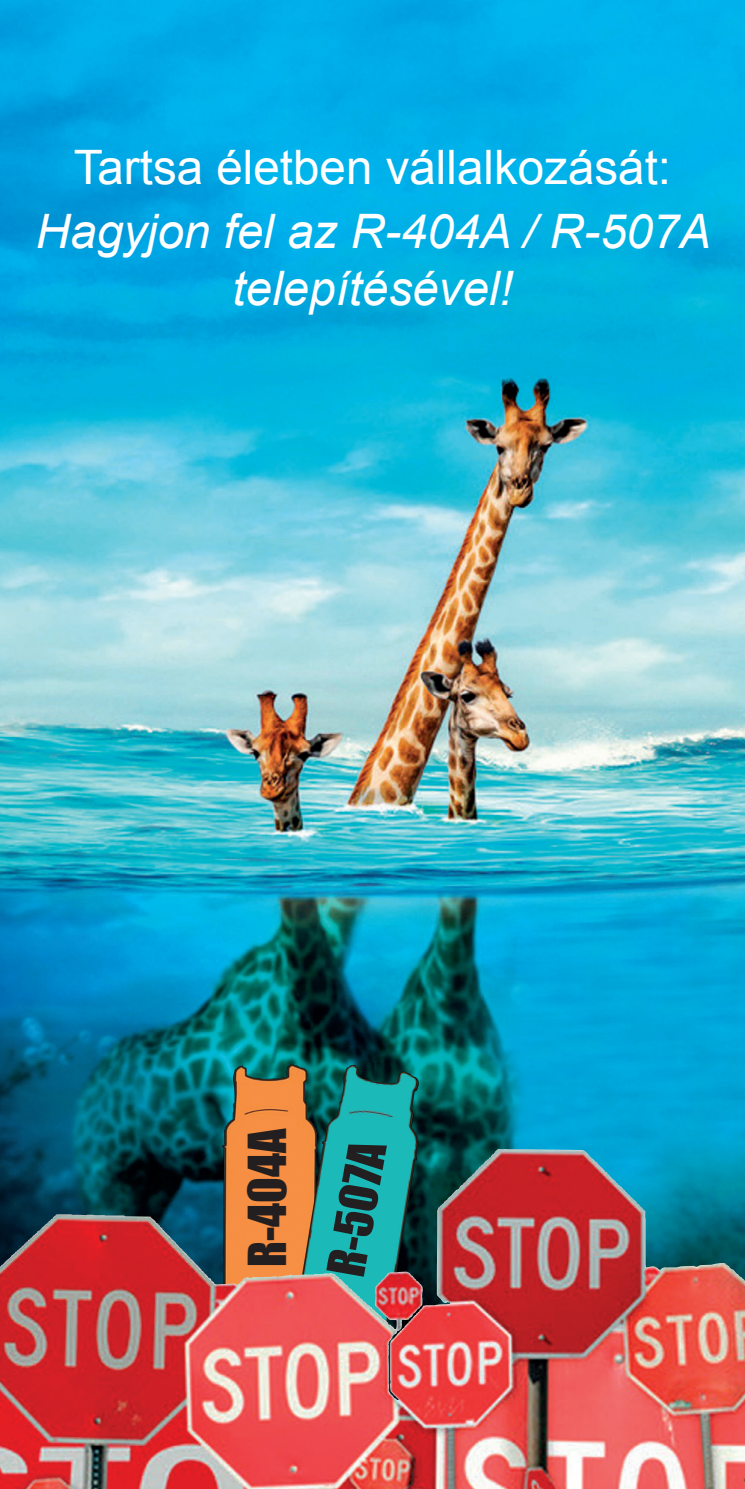
<style>
.page{position:relative;width:745px;height:1489px;background:#fff}
.page>*{position:absolute;margin:0;border:0;box-sizing:border-box;transform-origin:0 0}
.t1{font:48px "Impact";color:#231f20}
.t2{font:italic 47.5px/57px "Arial";color:#fff;text-align:center}
.t3{font:47.5px "Arial";color:#fff}
</style>
<div class="page">
<img style="left:0;top:0;width:744px;height:1488px">
<img style="left:221px;top:1064px;width:73px;height:267px">
<img style="left:294px;top:1064px;width:124px;height:274px">
<img style="left:388px;top:1149px;width:110px;height:250px">
<p class="t3" style="left:74px;top:136px;width:598px">Tartsa életben vállalkozását:</p>
<p class="t2" style="left:36px;top:203px;width:676px">Hagyjon fel az R-404A / R-507A telepítésével!</p>
<p class="t1" style="left:230px;top:1266px;width:140px;rotate:-90deg">R-404A</p>
<p class="t1" style="left:308px;top:1268px;width:136px;rotate:-80deg">R-507A</p>
</div>
